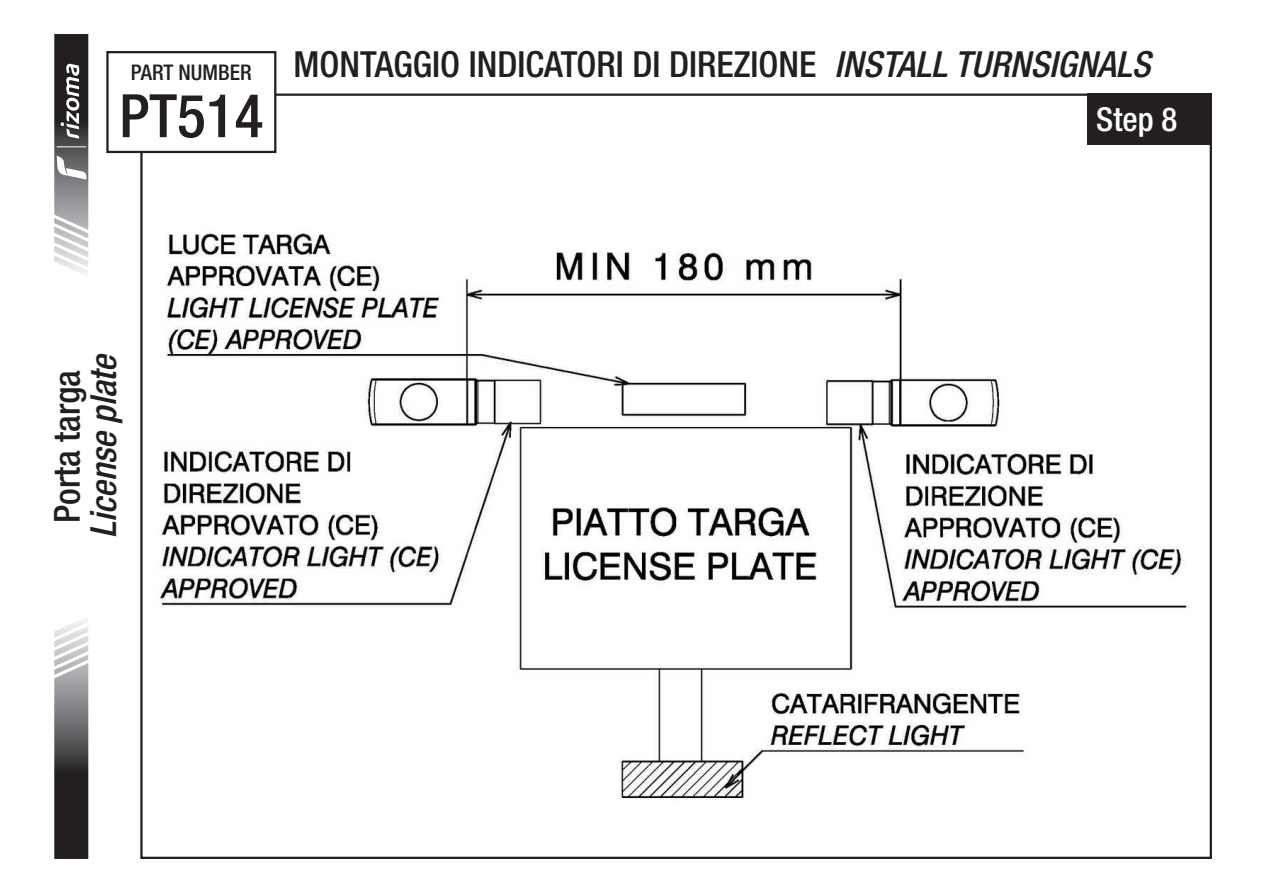
<style>
.page{position:relative;width:1263px;height:893px;background:#fff}
.page>*{position:absolute;margin:0;border:0;box-sizing:border-box;transform-origin:0 0}
.t1{font:500 condensed 60px "Helvetica Neue LT Std";color:#231f20}
.t2{font:500 condensed 36px "Helvetica Neue LT Std";color:#231f20}
.t3{font:italic 500 condensed 36px "Helvetica Neue LT Std";color:#231f20}
.t4{font:500 condensed 33px "Helvetica Neue LT Std";color:#fff}
.t5{font:500 condensed 21.6px "Helvetica Neue LT Std";color:#231f20}
.s1{font-style:italic}
</style>
<div class="page">
<img style="left:150px;top:104px;width:1038px;height:697px">
<div style="left:1088px;top:94px;width:124px;height:51px;background:#231f20"></div>
<svg style="left:54px;top:620px;width:35px;height:239px;background:#706f70"></svg>
<svg style="left:54px;top:34px;width:35px;height:240px"></svg>
<div style="left:107px;top:52px;width:168px;height:100px;background:#fff"></div>
<div style="left:106px;top:51px;width:170px;height:102px;border:2px solid #231f20"></div>
<p class="t5" style="left:131px;top:59px;width:122px">PART NUMBER</p>
<h1 class="t1" style="left:119px;top:80px;width:146px">PT514</h1>
<p class="t2" style="left:293px;top:42px;width:858px">MONTAGGIO INDICATORI DI DIREZIONE <span class="s1">INSTALL TURNSIGNALS</span></p>
<p class="t4" style="left:1096px;top:99px;width:83px">Step 8</p>
<p class="t3" style="left:82px;top:538px;width:187px;rotate:-90deg">License plate</p>
<p class="t2" style="left:46px;top:523px;width:155px;rotate:-90deg">Porta targa</p>
</div>
